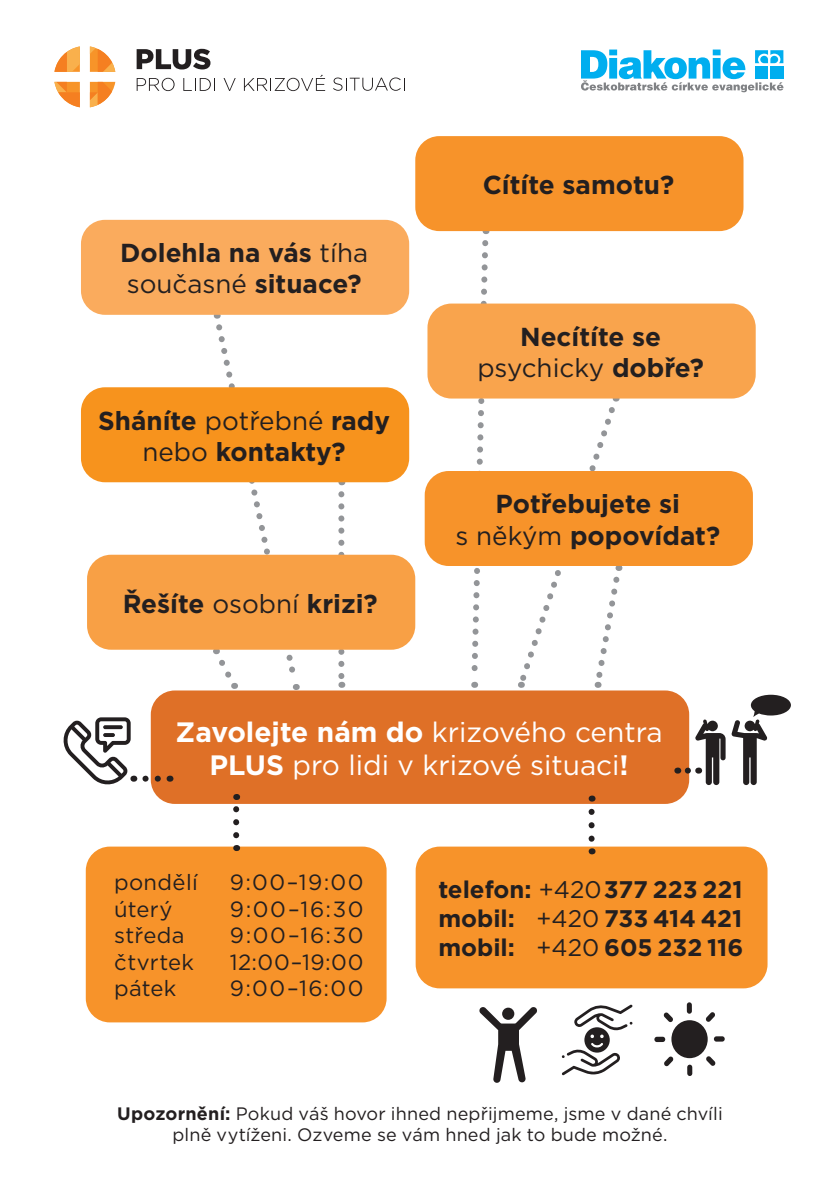
<style>
.page{position:relative;width:840px;height:1191px;background:#fff}
.page>*{position:absolute;margin:0;border:0;box-sizing:border-box;transform-origin:0 0}
.t1{font:28px/33.6px "Gotham";color:#fff;text-align:center}
.t2{font:700 26px/31.2px "Gotham";color:#231f20;text-align:center}
.t3{font:700 24px "Gotham";color:#231f20}
.t4{font:22px "Gotham";letter-spacing:.02em;color:#231f20}
.t5{font:18px/21.6px "Gotham";letter-spacing:.01em;color:#231f20;text-align:center}
.s1{font-weight:400}
.s2{font-weight:700}
</style>
<div class="page">
<svg style="left:212px;top:315px;width:89px;height:375px"></svg>
<svg style="left:468px;top:231px;width:23px;height:457px"></svg>
<svg style="left:515px;top:398px;width:108px;height:290px"></svg>
<svg style="left:338px;top:494px;width:6px;height:194px"></svg>
<svg style="left:136px;top:49px;width:74px;height:20px"></svg>
<svg style="left:137px;top:78px;width:37px;height:13px"></svg>
<svg style="left:183px;top:78px;width:32px;height:13px"></svg>
<svg style="left:223px;top:78px;width:12px;height:13px"></svg>
<svg style="left:244px;top:75px;width:81px;height:16px"></svg>
<svg style="left:333px;top:77px;width:68px;height:14px"></svg>
<svg style="left:54px;top:46px;width:61px;height:61px"></svg>
<svg style="left:581px;top:50px;width:202px;height:42px"></svg>
<div style="left:415px;top:136px;width:328px;height:95px;background:#f7932a;border-radius:24px"></div>
<div style="left:151px;top:690px;width:537px;height:114px;background:#df7027;border-radius:24px"></div>
<div style="left:415px;top:846px;width:352px;height:142px;background:#f7932a;border-radius:24px"></div>
<div style="left:86px;top:846px;width:300px;height:176px;background:#f7932a;border-radius:24px"></div>
<div style="left:81px;top:220px;width:328px;height:95px;background:#faab5d;border-radius:24px"></div>
<div style="left:81px;top:387px;width:328px;height:95px;background:#f7931d;border-radius:24px"></div>
<div style="left:87px;top:555px;width:328px;height:94px;background:#f8a045;border-radius:24px"></div>
<div style="left:427px;top:303px;width:328px;height:95px;background:#f9a44d;border-radius:24px"></div>
<div style="left:424px;top:471px;width:328px;height:95px;background:#f7932a;border-radius:24px"></div>
<svg style="left:145px;top:775px;width:16px;height:6px"></svg>
<svg style="left:233px;top:794px;width:6px;height:41px"></svg>
<svg style="left:588px;top:811px;width:6px;height:43px"></svg>
<svg style="left:63px;top:717px;width:71px;height:68px"></svg>
<svg style="left:103px;top:725px;width:20px;height:4px"></svg>
<svg style="left:103px;top:733px;width:12px;height:4px"></svg>
<svg style="left:687px;top:694px;width:103px;height:91px"></svg>
<svg style="left:479px;top:1007px;width:58px;height:76px"></svg>
<svg style="left:561px;top:1004px;width:71px;height:71px"></svg>
<div style="left:671px;top:1020px;width:36px;height:38px;background:#231f20;border-radius:50%"></div>
<div style="left:686px;top:1002px;width:5px;height:11px;background:#231f20;border-radius:3px"></div>
<svg style="left:705px;top:1012px;width:9px;height:9px"></svg>
<div style="left:713px;top:1036px;width:11px;height:5px;background:#231f20;border-radius:3px"></div>
<svg style="left:706px;top:1056px;width:9px;height:9px"></svg>
<svg style="left:686px;top:1064px;width:6px;height:12px"></svg>
<svg style="left:664px;top:1056px;width:9px;height:10px"></svg>
<div style="left:654px;top:1036px;width:11px;height:6px;background:#231f20;border-radius:3px"></div>
<svg style="left:663px;top:1012px;width:9px;height:10px"></svg>
<p class="t2" style="left:120px;top:237px;width:249px;text-align:left">Dolehla na vás <span class="s1">tíha současné</span> situace?</p>
<p class="t2" style="left:98px;top:404px;width:293px">Sháníte <span class="s1">potřebné</span> rady <span class="s1">nebo</span> kontakty?</p>
<p class="t2" style="left:123px;top:587px;width:256px">Řešíte <span class="s1">osobní</span> krizi?</p>
<p class="t2" style="left:482px;top:169px;width:193px">Cítíte samotu?</p>
<p class="t2" style="left:477px;top:321px;width:228px">Necítíte se <span class="s1">psychicky</span> dobře?</p>
<p class="t2" style="left:455px;top:488px;width:266px">Potřebujete si<br><span class="s1">s někým</span> popovídat?</p>
<p class="t1" style="left:175px;top:714px;width:488px"><span class="s2">Zavolejte nám do</span> krizového centra<br><span class="s2">PLUS</span> pro lidi v krizové situaci<span class="s2">!</span></p>
<p class="t4" style="left:114px;top:868px;width:85px">pondělí</p>
<p class="t4" style="left:230px;top:868px;width:135px">9:00–19:00</p>
<p class="t4" style="left:114px;top:895px;width:60px">úterý</p>
<p class="t4" style="left:230px;top:895px;width:135px">9:00–16:30</p>
<p class="t4" style="left:114px;top:921px;width:72px">středa</p>
<p class="t4" style="left:230px;top:921px;width:135px">9:00–16:30</p>
<p class="t4" style="left:114px;top:947px;width:81px">čtvrtek</p>
<p class="t4" style="left:230px;top:947px;width:135px">12:00–19:00</p>
<p class="t4" style="left:114px;top:974px;width:64px">pátek</p>
<p class="t4" style="left:230px;top:974px;width:135px">9:00–16:00</p>
<p class="t3" style="left:438px;top:874px;width:306px">telefon: <span class="s1">+420</span> 377 223 221</p>
<p class="t3" style="left:438px;top:902px;width:305px">mobil: <span class="s1">+420</span> 733 414 421</p>
<p class="t3" style="left:438px;top:931px;width:306px">mobil: <span class="s1">+420</span> 605 232 116</p>
<p class="t5" style="left:117px;top:1102px;width:606px"><span class="s2">Upozornění:</span> Pokud váš hovor ihned nepřijmeme, jsme v dané chvíli plně vytíženi. Ozveme se vám hned jak to bude možné.</p>
</div>
